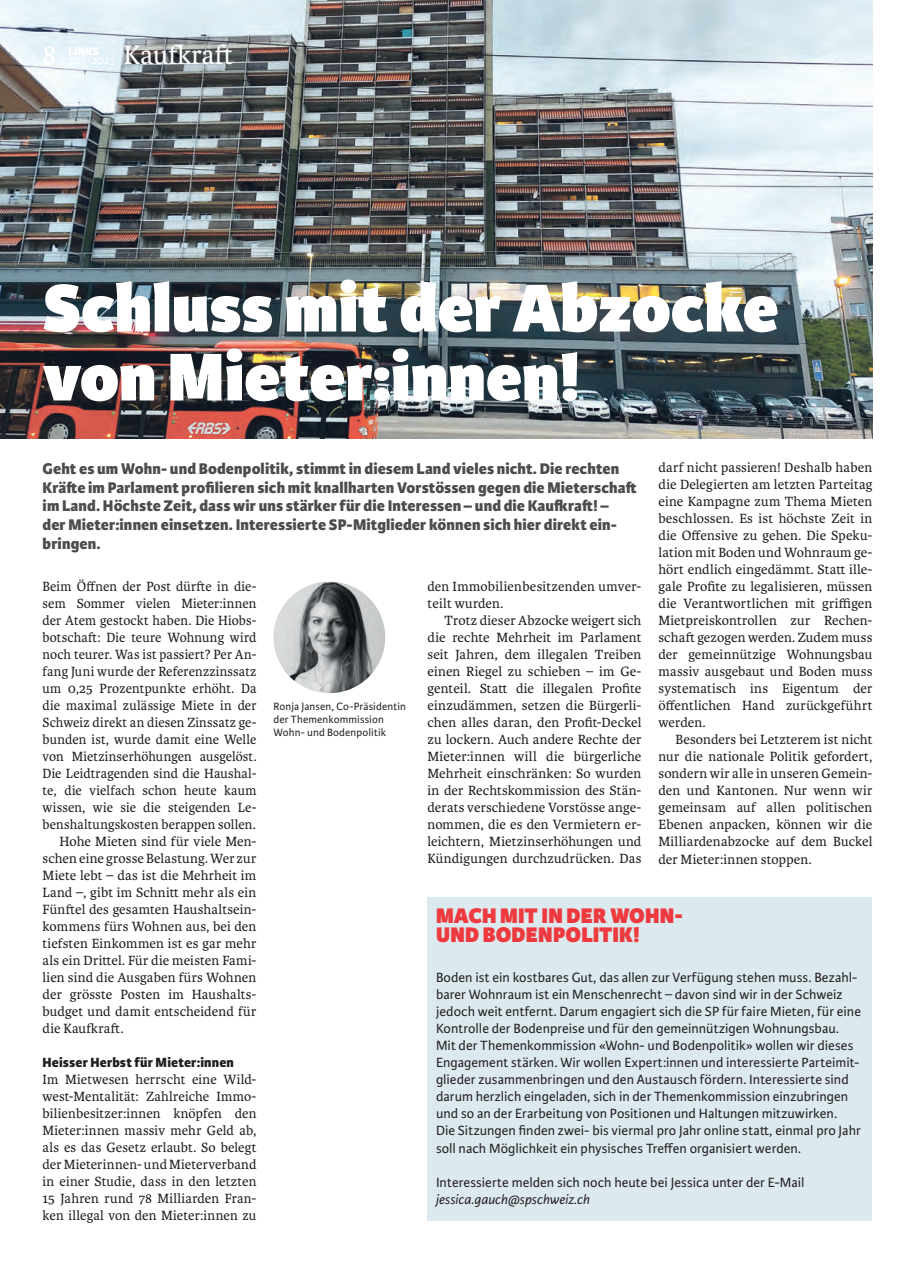
<style>
.page{position:relative;width:915px;height:1263px;background:#fff}
.page>*{position:absolute;margin:0;border:0;box-sizing:border-box;transform-origin:0 0}
.t1{font:800 72px/69px "Karmina Sans";color:#fff}
.t2{font:28.5px "Karmina";color:#fff}
.t3{font:800 22.5px/19.5px "Karmina Sans";letter-spacing:.01em;color:#ee3a3e}
.t4{font:800 16.5px/18.8px "Karmina Sans";letter-spacing:.005em;color:#4b4c4d}
.t5{font:14.25px/17px "Karmina";letter-spacing:.01em;color:#231f20;text-align:justify}
.t6{font:14.25px/17px "Karmina Sans";letter-spacing:.005em;color:#231f20}
.t7{font:800 14.25px "Karmina Sans";letter-spacing:.015em;color:#231f20}
.t8{font:italic 14.25px "Karmina Sans";letter-spacing:.005em;color:#231f20}
.t9{font:12px "Karmina Sans";letter-spacing:-.01em;color:#fff}
.t10{font:800 12px "Karmina Sans";color:#fff}
.t11{font:11.25px/12.8px "Karmina Sans";letter-spacing:.01em;color:#231f20}
</style>
<div class="page">
<hr style="left:914px;top:0;width:1px;height:1263px;background:#eaf0e9">
<img style="left:0;top:0;width:872px;height:438px">
<img style="left:273px;top:581px;width:112px;height:112px;border-radius:56px">
<div style="left:427px;top:897px;width:445px;height:323px;background:#dce9ee"></div>
<h2 class="t2" style="left:43px;top:39px;width:16px">8</h2>
<p class="t10" style="left:68px;top:44px;width:32px">LINKS</p>
<p class="t9" style="left:68px;top:53px;width:48px">207 ∙ 2023</p>
<h2 class="t2" style="left:123px;top:39px;width:111px">Kaufkraft</h2>
<h1 class="t1" style="left:43px;top:276px;width:737px">Schluss mit der Abzocke von Mieter:innen!</h1>
<p class="t4" style="left:43px;top:459px;width:595px">Geht es um Wohn- und Bodenpolitik, stimmt in diesem Land vieles nicht. Die rechten Kräfte im Parlament profilieren sich mit knallharten Vorstössen gegen die Mieterschaft im Land. Höchste Zeit, dass wir uns stärker für die Interessen – und die Kaufkraft! –<br>der Mieter:innen einsetzen. Interessierte SP-Mitglieder können sich hier direkt ein&shy;bringen.</p>
<p class="t5" style="left:658px;top:459px;width:215px">darf nicht passieren! Deshalb haben die Delegierten am letzten Parteitag eine Kampagne zum Thema Mieten beschlossen. Es ist höchste Zeit in die Offensive zu gehen. Die Speku&shy;lation mit Boden und Wohnraum ge&shy;hört endlich eingedämmt. Statt ille&shy;gale Profite zu legalisieren, müssen die Verantwortlichen mit griffigen Mietpreiskontrollen zur Rechen&shy;schaft gezogen werden. Zudem muss der gemeinnützige Wohnungsbau massiv ausgebaut und Boden muss systematisch ins Eigentum der öffentlichen Hand zurückgeführt werden.</p>
<p class="t5" style="left:658px;top:731px;width:215px;text-indent:17px">Besonders bei Letzterem ist nicht nur die nationale Politik gefordert, sondern wir alle in unseren Gemein&shy;den und Kantonen. Nur wenn wir gemeinsam auf allen politischen Ebenen anpacken, können wir die Milliardenabzocke auf dem Buckel der Mieter:innen stoppen.</p>
<p class="t5" style="left:43px;top:578px;width:215px">Beim Öffnen der Post dürfte in die-</p>
<p class="t5" style="left:43px;top:595px;width:215px">sem Sommer vielen Mieter:innen</p>
<p class="t5" style="left:43px;top:612px;width:215px">der Atem gestockt haben. Die Hiobs-</p>
<p class="t5" style="left:43px;top:629px;width:215px">botschaft: Die teure Wohnung wird</p>
<p class="t5" style="left:43px;top:646px;width:215px">noch teurer. Was ist passiert? Per An-</p>
<p class="t5" style="left:43px;top:663px;width:215px">fang Juni wurde der Referenzzinssatz</p>
<p class="t5" style="left:43px;top:680px;width:215px">um 0,25 Prozentpunkte erhöht. Da</p>
<p class="t5" style="left:43px;top:697px;width:215px">die maximal zulässige Miete in der</p>
<p class="t5" style="left:43px;top:714px;width:215px">Schweiz direkt an diesen Zinssatz ge-</p>
<p class="t5" style="left:43px;top:731px;width:215px">bunden ist, wurde damit eine Welle</p>
<p class="t5" style="left:43px;top:748px;width:215px">von Mietzinserhöhungen ausgelöst.</p>
<p class="t5" style="left:43px;top:765px;width:215px">Die Leidtragenden sind die Haushal-</p>
<p class="t5" style="left:43px;top:782px;width:215px">te, die vielfach schon heute kaum</p>
<p class="t5" style="left:43px;top:799px;width:215px">wissen, wie sie die steigenden Le-</p>
<p class="t5" style="left:43px;top:816px;width:215px">benshaltungskosten berappen sollen.</p>
<p class="t5" style="left:60px;top:833px;width:198px">Hohe Mieten sind für viele Men-</p>
<p class="t5" style="left:43px;top:850px;width:215px">schen eine grosse Belastung. Wer zur</p>
<p class="t5" style="left:43px;top:867px;width:215px">Miete lebt – das ist die Mehrheit im</p>
<p class="t5" style="left:43px;top:884px;width:215px">Land –, gibt im Schnitt mehr als ein</p>
<p class="t5" style="left:43px;top:901px;width:215px">Fünftel des gesamten Haushaltsein-</p>
<p class="t5" style="left:43px;top:918px;width:215px">kommens fürs Wohnen aus, bei den</p>
<p class="t5" style="left:43px;top:935px;width:215px">tiefsten Einkommen ist es gar mehr</p>
<p class="t5" style="left:43px;top:952px;width:215px">als ein Drittel. Für die meisten Fami-</p>
<p class="t5" style="left:43px;top:969px;width:215px">lien sind die Ausgaben fürs Wohnen</p>
<p class="t5" style="left:43px;top:986px;width:215px">der grösste Posten im Haushalts-</p>
<p class="t5" style="left:43px;top:1003px;width:215px">budget und damit entscheidend für</p>
<p class="t5" style="left:43px;top:1020px;width:82px">die Kaufkraft.</p>
<p class="t7" style="left:43px;top:1054px;width:193px">Heisser Herbst für Mieter:innen</p>
<p class="t5" style="left:43px;top:1071px;width:215px">Im Mietwesen herrscht eine Wild&shy;west-Mentalität: Zahlreiche Immo&shy;bilienbesitzer:innen knöpfen den Mieter:innen massiv mehr Geld ab, als es das Gesetz erlaubt. So belegt der Mieterinnen- und Mieterverband in einer Studie, dass in den letzten 15 Jahren rund 78 Milliarden Fran&shy;ken illegal von den Mieter:innen zu</p>
<p class="t5" style="left:427px;top:578px;width:215px">den Immobilienbesitzenden umver&shy;teilt wurden.</p>
<p class="t5" style="left:427px;top:612px;width:215px;text-indent:17px">Trotz dieser Abzocke weigert sich die rechte Mehrheit im Parlament seit Jahren, dem illegalen Treiben einen Riegel zu schieben – im Ge&shy;genteil. Statt die illegalen Profite einzudämmen, setzen die Bürgerli&shy;chen alles daran, den Profit-Deckel zu lockern. Auch andere Rechte der Mieter:innen will die bürgerliche Mehrheit einschränken: So wurden in der Rechtskommission des Stän&shy;derats verschiedene Vorstösse ange&shy;nommen, die es den Vermietern er&shy;leichtern, Mietzinserhöhungen und Kündigungen durchzudrücken. Das</p>
<p class="t11" style="left:273px;top:700px;width:134px">Ronja Jansen, Co-Präsidentin der Themenkommission<br>Wohn- und Bodenpolitik</p>
<h3 class="t3" style="left:436px;top:906px;width:248px">MACH MIT IN DER WOHN-<br>UND BODENPOLITIK!</h3>
<p class="t6" style="left:436px;top:969px;width:426px">Boden ist ein kostbares Gut, das allen zur Verfügung stehen muss. Bezahl&shy;barer Wohnraum ist ein Menschenrecht – davon sind wir in der Schweiz jedoch weit entfernt. Darum engagiert sich die SP für faire Mieten, für eine Kontrolle der Bodenpreise und für den gemeinnützigen Wohnungsbau.<br>Mit der Themenkommission «Wohn- und Bodenpolitik» wollen wir dieses Engagement stärken. Wir wollen Expert:innen und interessierte Parteimit&shy;glieder zusammenbringen und den Austausch fördern. Interessierte sind darum herzlich eingeladen, sich in der Themenkommission einzubringen und so an der Erarbeitung von Positionen und Haltungen mitzuwirken.<br>Die Sitzungen finden zwei- bis viermal pro Jahr online statt, einmal pro Jahr soll nach Möglichkeit ein physisches Treffen organisiert werden.</p>
<p class="t6" style="left:436px;top:1174px;width:370px">Interessierte melden sich noch heute bei Jessica unter der E-Mail</p>
<p class="t8" style="left:436px;top:1191px;width:155px">jessica.gauch@spschweiz.ch</p>
</div>
